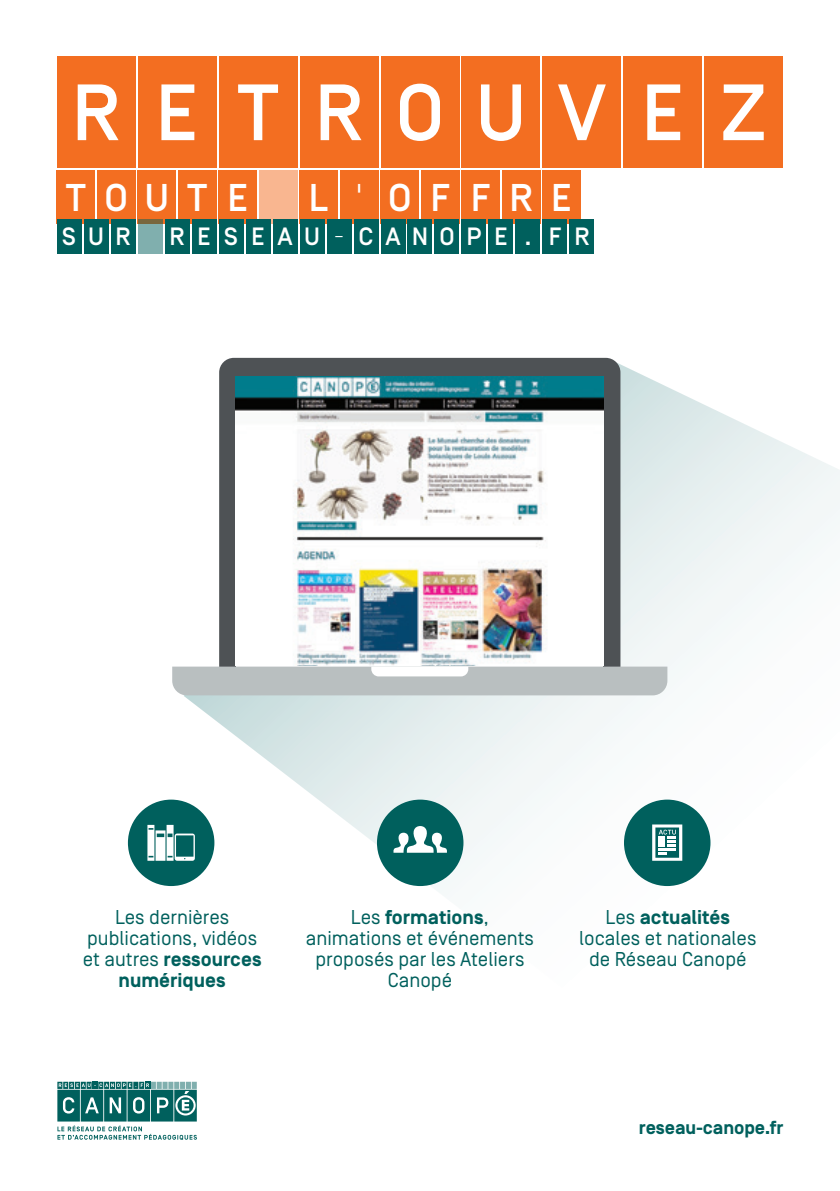
<style>
.page{position:relative;width:840px;height:1191px;background:#fff}
.page>*{position:absolute;margin:0;border:0;box-sizing:border-box;transform-origin:0 0}
.t1{font:500 79.6px "Simplon BP Mono";letter-spacing:.41em;color:#fff}
.t2{font:500 38.6px "Simplon BP Mono";letter-spacing:.44em;color:#fff}
.t3{font:500 25px "Simplon BP Mono";letter-spacing:.47em;color:#fff}
.t4{font:20px/21px "Simplon BP Regular";color:#00605d;text-align:center}
.t5{font:700 20px/21px "Simplon BP";color:#00605d;text-align:center}
.t6{font:700 18.8px "Simplon BP";letter-spacing:-.005em;color:#00605d}
.s1{font-family:"Simplon BP Regular";font-weight:400}
</style>
<div class="page">
<svg style="left:183px;top:364px;width:656px;height:719px"></svg>
<svg style="left:219px;top:358px;width:401px;height:308px;background:#54595b"></svg>
<svg style="left:172px;top:666px;width:495px;height:29px;background:#bec4c5"></svg>
<img style="left:235px;top:376px;width:367px;height:290px">
<div style="left:128px;top:799px;width:86px;height:87px;background:#00605d;border-radius:50%"></div>
<div style="left:377px;top:799px;width:86px;height:87px;background:#00605d;border-radius:50%"></div>
<div style="left:623px;top:799px;width:87px;height:87px;background:#00605d;border-radius:50%"></div>
<svg style="left:147px;top:825px;width:48px;height:35px"></svg>
<svg style="left:652px;top:824px;width:30px;height:36px"></svg>
<svg style="left:393px;top:826px;width:53px;height:26px"></svg>
<div style="left:139px;top:1081px;width:5px;height:8px;background:#00605d"></div>
<div style="left:133px;top:1081px;width:5px;height:8px;background:#00605d"></div>
<div style="left:127px;top:1081px;width:5px;height:8px;background:#00605d"></div>
<div style="left:122px;top:1081px;width:5px;height:8px;background:#00605d"></div>
<div style="left:116px;top:1081px;width:5px;height:8px;background:#00605d"></div>
<div style="left:110px;top:1081px;width:5px;height:8px;background:#00605d"></div>
<div style="left:104px;top:1081px;width:5px;height:8px;background:#00605d"></div>
<div style="left:98px;top:1081px;width:5px;height:8px;background:#00605d"></div>
<div style="left:86px;top:1081px;width:6px;height:8px;background:#00605d"></div>
<div style="left:81px;top:1081px;width:5px;height:8px;background:#00605d"></div>
<div style="left:75px;top:1081px;width:5px;height:8px;background:#00605d"></div>
<div style="left:69px;top:1081px;width:5px;height:8px;background:#00605d"></div>
<div style="left:63px;top:1081px;width:5px;height:8px;background:#00605d"></div>
<div style="left:57px;top:1081px;width:5px;height:8px;background:#00605d"></div>
<div style="left:192px;top:1081px;width:5px;height:8px;background:#80afae"></div>
<div style="left:186px;top:1081px;width:5px;height:8px;background:#80afae"></div>
<div style="left:180px;top:1081px;width:5px;height:8px;background:#80afae"></div>
<div style="left:174px;top:1081px;width:5px;height:8px;background:#80afae"></div>
<div style="left:168px;top:1081px;width:5px;height:8px;background:#80afae"></div>
<div style="left:162px;top:1081px;width:5px;height:8px;background:#80afae"></div>
<div style="left:157px;top:1081px;width:5px;height:8px;background:#80afae"></div>
<div style="left:151px;top:1081px;width:5px;height:8px;background:#80afae"></div>
<div style="left:145px;top:1081px;width:5px;height:8px;background:#00605d"></div>
<div style="left:92px;top:1081px;width:5px;height:8px;background:#00605d"></div>
<svg style="left:57px;top:1083px;width:140px;height:57px"></svg>
<div style="left:57px;top:170px;width:38px;height:54px;background:#f36e21"></div>
<div style="left:259px;top:170px;width:38px;height:54px;background:#f9b690"></div>
<div style="left:461px;top:170px;width:38px;height:54px;background:#f36e21"></div>
<div style="left:97px;top:170px;width:38px;height:54px;background:#f36e21"></div>
<div style="left:299px;top:170px;width:38px;height:54px;background:#f36e21"></div>
<div style="left:502px;top:170px;width:38px;height:54px;background:#f36e21"></div>
<div style="left:138px;top:170px;width:38px;height:54px;background:#f36e21"></div>
<div style="left:340px;top:170px;width:38px;height:54px;background:#f36e21"></div>
<div style="left:542px;top:170px;width:38px;height:54px;background:#f36e21"></div>
<div style="left:178px;top:170px;width:38px;height:54px;background:#f36e21"></div>
<div style="left:380px;top:170px;width:38px;height:54px;background:#f36e21"></div>
<div style="left:218px;top:170px;width:39px;height:54px;background:#f36e21"></div>
<div style="left:421px;top:170px;width:38px;height:54px;background:#f36e21"></div>
<div style="left:57px;top:57px;width:78px;height:111px;background:#f36e21"></div>
<div style="left:138px;top:57px;width:78px;height:111px;background:#f36e21"></div>
<div style="left:218px;top:57px;width:79px;height:111px;background:#f36e21"></div>
<div style="left:299px;top:57px;width:79px;height:111px;background:#f36e21"></div>
<div style="left:380px;top:57px;width:79px;height:111px;background:#f36e21"></div>
<div style="left:461px;top:57px;width:79px;height:111px;background:#f36e21"></div>
<div style="left:542px;top:57px;width:79px;height:111px;background:#f36e21"></div>
<div style="left:623px;top:57px;width:78px;height:111px;background:#f36e21"></div>
<div style="left:704px;top:57px;width:78px;height:111px;background:#f36e21"></div>
<div style="left:57px;top:219px;width:24px;height:35px;background:#00605d"></div>
<div style="left:165px;top:219px;width:24px;height:35px;background:#00605d"></div>
<div style="left:272px;top:219px;width:25px;height:35px;background:#00605d"></div>
<div style="left:380px;top:219px;width:25px;height:35px;background:#00605d"></div>
<div style="left:488px;top:219px;width:25px;height:35px;background:#00605d"></div>
<div style="left:84px;top:219px;width:24px;height:35px;background:#00605d"></div>
<div style="left:191px;top:219px;width:25px;height:35px;background:#00605d"></div>
<div style="left:299px;top:219px;width:25px;height:35px;background:#00605d"></div>
<div style="left:407px;top:219px;width:25px;height:35px;background:#00605d"></div>
<div style="left:515px;top:219px;width:25px;height:35px;background:#00605d"></div>
<div style="left:111px;top:219px;width:24px;height:35px;background:#00605d"></div>
<div style="left:218px;top:219px;width:25px;height:35px;background:#00605d"></div>
<div style="left:326px;top:219px;width:25px;height:35px;background:#00605d"></div>
<div style="left:434px;top:219px;width:25px;height:35px;background:#00605d"></div>
<div style="left:542px;top:219px;width:25px;height:35px;background:#00605d"></div>
<svg style="left:138px;top:219px;width:24px;height:35px"></svg>
<div style="left:245px;top:219px;width:25px;height:35px;background:#00605d"></div>
<div style="left:353px;top:219px;width:25px;height:35px;background:#00605d"></div>
<div style="left:461px;top:219px;width:25px;height:35px;background:#00605d"></div>
<div style="left:569px;top:219px;width:25px;height:35px;background:#00605d"></div>
<h1 class="t1" style="left:72px;top:60px;width:697px">RETROUVEZ</h1>
<h2 class="t2" style="left:64px;top:172px;width:187px">TOUTE</h2>
<h2 class="t2" style="left:307px;top:172px;width:268px">L'OFFRE</h2>
<p class="t3" style="left:61px;top:220px;width:71px">SUR</p>
<p class="t3" style="left:169px;top:220px;width:421px">RESEAU-CANOPE.FR</p>
<p class="t4" style="left:87px;top:906px;width:172px">Les dernières publications, vidéos</p>
<p class="t5" style="left:83px;top:949px;width:180px"><span class="s1">et autres</span> ressources numériques</p>
<p class="t5" style="left:351px;top:907px;width:140px"><span class="s1">Les</span> formations<span class="s1">,</span></p>
<p class="t4" style="left:306px;top:928px;width:229px">animations et événements proposés par les Ateliers<br>Canopé</p>
<p class="t5" style="left:605px;top:907px;width:126px"><span class="s1">Les</span> actualités</p>
<p class="t4" style="left:578px;top:928px;width:179px">locales et nationales de Réseau Canopé</p>
<p class="t6" style="left:638px;top:1116px;width:146px">reseau-canope.fr</p>
</div>
